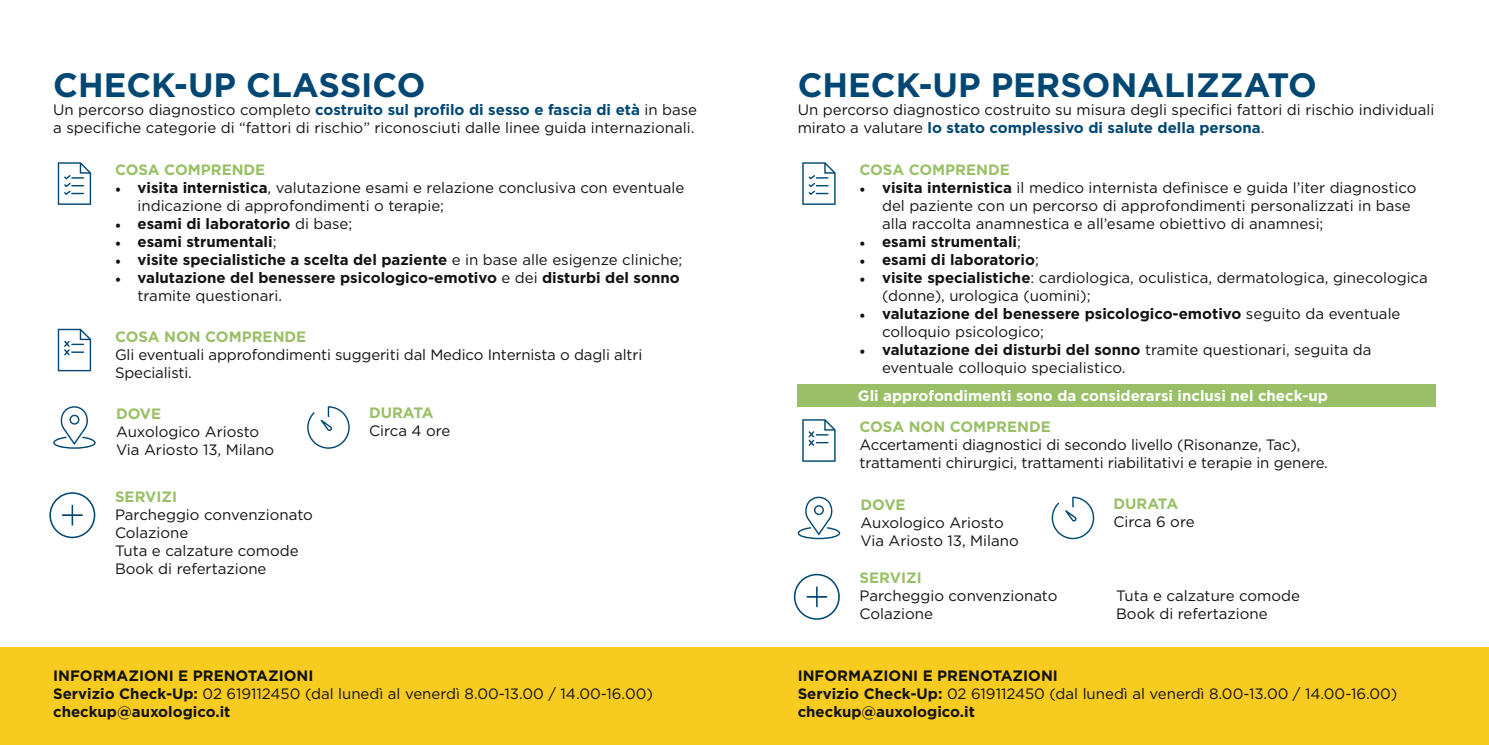
<style>
.page{position:relative;width:1489px;height:745px;background:#fff}
.page>*{position:absolute;margin:0;border:0;box-sizing:border-box;transform-origin:0 0}
.t1{font:700 33.75px "Gotham";color:#004773}
.t2{font:15px/18px "Gotham";color:#121212}
.t3{font:700 15px/18px "Gotham";color:#121212}
.t4{font:700 15px "Gotham";color:#99c067}
.t5{font:700 15px "Gotham";color:#fff}
.s1{font-weight:700;color:#004773}
.s2{font-family:"Minion Pro";font-weight:700}
.s3{font-weight:700}
.s4{font-family:"Minion Pro"}
.s5{font-weight:400}
</style>
<div class="page">
<div style="left:0;top:647px;width:1488px;height:97px;background:#f7cb1f"></div>
<svg style="left:58px;top:162px;width:33px;height:43px"></svg>
<svg style="left:802px;top:162px;width:33px;height:43px"></svg>
<svg style="left:58px;top:328px;width:33px;height:43px"></svg>
<svg style="left:802px;top:419px;width:33px;height:42px"></svg>
<div style="left:797px;top:384px;width:638px;height:22px;background:#99c067"></div>
<svg style="left:53px;top:406px;width:43px;height:42px"></svg>
<svg style="left:797px;top:496px;width:43px;height:43px"></svg>
<svg style="left:307px;top:406px;width:43px;height:42px"></svg>
<svg style="left:1051px;top:496px;width:43px;height:43px"></svg>
<svg style="left:49px;top:492px;width:46px;height:46px"></svg>
<svg style="left:793px;top:573px;width:46px;height:46px"></svg>
<h1 class="t1" style="left:53px;top:63px;width:374px">CHECK-UP CLASSICO</h1>
<p class="t2" style="left:53px;top:101px;width:645px">Un percorso diagnostico completo <span class="s1">costruito sul profilo di sesso e fascia di età</span> in base a specifiche categorie di “fattori di rischio” riconosciuti dalle linee guida internazionali.</p>
<p class="t4" style="left:115px;top:160px;width:152px">COSA COMPRENDE</p>
<p class="t2" style="left:137px;top:178px;width:548px;text-indent:-22px"><span class="s2">•</span> <span class="s3">visita internistica</span>, valutazione esami e relazione conclusiva con eventuale indicazione di approfondimenti o terapie;</p>
<p class="t3" style="left:115px;top:215px;width:239px"><span class="s4">•</span> esami di laboratorio <span class="s5">di base;</span></p>
<p class="t3" style="left:115px;top:233px;width:163px"><span class="s4">•</span> esami strumentali<span class="s5">;</span></p>
<p class="t3" style="left:115px;top:251px;width:569px"><span class="s4">•</span> visite specialistiche a scelta del paziente <span class="s5">e in base alle esigenze cliniche;</span></p>
<p class="t3" style="left:137px;top:269px;width:543px;text-indent:-22px"><span class="s4">•</span> valutazione del benessere psicologico-emotivo <span class="s5">e dei</span> disturbi del sonno <span class="s5">tramite questionari.</span></p>
<p class="t4" style="left:115px;top:326px;width:193px">COSA NON COMPRENDE</p>
<p class="t2" style="left:115px;top:345px;width:529px">Gli eventuali approfondimenti suggeriti dal Medico Internista o dagli altri<br>Specialisti.</p>
<p class="t4" style="left:116px;top:403px;width:47px">DOVE</p>
<p class="t2" style="left:116px;top:422px;width:160px">Auxologico Ariosto<br>Via Ariosto 13, Milano</p>
<p class="t4" style="left:115px;top:486px;width:64px">SERVIZI</p>
<p class="t2" style="left:115px;top:504px;width:199px">Parcheggio convenzionato<br>Colazione<br>Tuta e calzature comode<br>Book di refertazione</p>
<p class="t4" style="left:369px;top:402px;width:66px">DURATA</p>
<p class="t2" style="left:369px;top:421px;width:83px">Circa 4 ore</p>
<h1 class="t1" style="left:797px;top:63px;width:521px">CHECK-UP PERSONALIZZATO</h1>
<p class="t2" style="left:797px;top:100px;width:638px">Un percorso diagnostico costruito su misura degli specifici fattori di rischio individuali mirato a valutare <span class="s1">lo stato complessivo di salute della persona</span>.</p>
<p class="t4" style="left:859px;top:160px;width:152px">COSA COMPRENDE</p>
<p class="t2" style="left:882px;top:178px;width:536px;text-indent:-22px"><span class="s2">•</span> <span class="s3">visita internistica</span> il medico internista definisce e guida l’iter diagnostico del paziente con un percorso di approfondimenti personalizzati in base alla raccolta anamnestica e all’esame obiettivo di anamnesi;</p>
<p class="t3" style="left:859px;top:233px;width:163px"><span class="s4">•</span> esami strumentali<span class="s5">;</span></p>
<p class="t3" style="left:859px;top:251px;width:181px"><span class="s4">•</span> esami di laboratorio<span class="s5">;</span></p>
<p class="t2" style="left:882px;top:268px;width:547px;text-indent:-22px"><span class="s2">•</span> <span class="s3">visite specialistiche</span>: cardiologica, oculistica, dermatologica, ginecologica (donne), urologica (uomini);</p>
<p class="t3" style="left:882px;top:305px;width:520px;text-indent:-22px"><span class="s4">•</span> valutazione del benessere psicologico-emotivo <span class="s5">seguito da eventuale colloquio psicologico;</span></p>
<p class="t2" style="left:882px;top:340px;width:491px;text-indent:-22px"><span class="s2">•</span> <span class="s3">valutazione dei disturbi del sonno</span> tramite questionari, seguita da eventuale colloquio specialistico.</p>
<p class="t5" style="left:857px;top:385px;width:471px">Gli approfondimenti sono da considerarsi inclusi nel check-up</p>
<p class="t4" style="left:859px;top:416px;width:193px">COSA NON COMPRENDE</p>
<p class="t2" style="left:859px;top:435px;width:470px">Accertamenti diagnostici di secondo livello (Risonanze, Tac), trattamenti chirurgici, trattamenti riabilitativi e terapie in genere.</p>
<p class="t4" style="left:860px;top:494px;width:47px">DOVE</p>
<p class="t2" style="left:860px;top:512px;width:160px">Auxologico Ariosto<br>Via Ariosto 13, Milano</p>
<p class="t4" style="left:1113px;top:493px;width:66px">DURATA</p>
<p class="t2" style="left:1113px;top:511px;width:83px">Circa 6 ore</p>
<p class="t4" style="left:859px;top:567px;width:64px">SERVIZI</p>
<p class="t2" style="left:859px;top:586px;width:199px">Parcheggio convenzionato<br>Colazione</p>
<p class="t2" style="left:1116px;top:586px;width:185px">Tuta e calzature comode<br>Book di refertazione</p>
<p class="t3" style="left:53px;top:666px;width:601px">INFORMAZIONI E PRENOTAZIONI<br>Servizio Check-Up: <span class="s5">02 619112450 (dal lunedì al venerdì 8.00-13.00 / 14.00-16.00) </span>checkup@auxologico.it</p>
<p class="t3" style="left:797px;top:666px;width:601px">INFORMAZIONI E PRENOTAZIONI<br>Servizio Check-Up: <span class="s5">02 619112450 (dal lunedì al venerdì 8.00-13.00 / 14.00-16.00) </span>checkup@auxologico.it</p>
</div>
